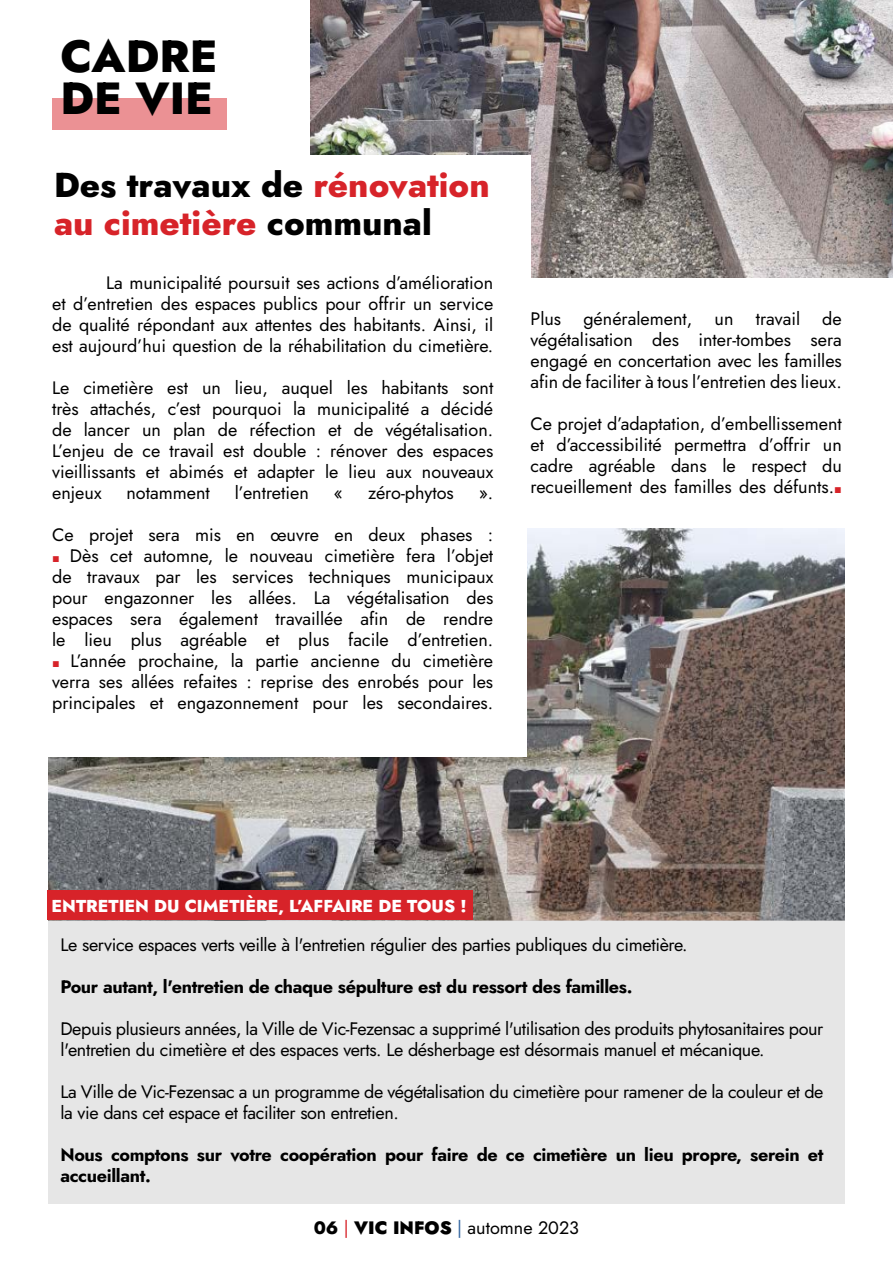
<style>
.page{position:relative;width:893px;height:1263px;background:#fff}
.page>*{position:absolute;margin:0;border:0;box-sizing:border-box;transform-origin:0 0}
.t1{font:800 45px/42px "Jost";color:#000}
.t2{font:800 34.5px/37.5px "Jost";color:#d72329}
.t3{font:18px/21px "Jost";letter-spacing:-.02em;color:#000;text-align:justify}
.t4{font:700 18px/21px "Jost";letter-spacing:-.02em;color:#000}
.t5{font:18px "Jost";color:#000}
.t6{font:800 17.25px "Jost";color:#fff}
.s1{color:#000}
.s2{font-family:"Acumin Variable Concept";font-size:22.5px;color:#d72329}
.s3{font-weight:800}
.s4{color:#d72329}
.s5{font-weight:900}
.s6{color:#3265a0}
</style>
<div class="page">
<div style="left:52px;top:98px;width:175px;height:32px;background:#eb9194"></div>
<img style="left:310px;top:0;width:583px;height:278px">
<div style="left:279px;top:155px;width:251px;height:203px;background:#fff"></div>
<img style="left:48px;top:529px;width:796px;height:391px">
<div style="left:48px;top:920px;width:797px;height:284px;background:#e6e6e6"></div>
<div style="left:47px;top:891px;width:425px;height:29px;background:#d72329"></div>
<div style="left:23px;top:398px;width:503px;height:358px;background:#fff"></div>
<h1 class="t1" style="left:61px;top:35px;width:158px">CADRE<br>DE VIE</h1>
<h2 class="t2" style="left:54px;top:167px;width:437px"><span class="s1">Des travaux de</span> rénovation au cimetière <span class="s1">communal</span></h2>
<p class="t3" style="left:52px;top:273px;width:443px;text-indent:54px">La municipalité poursuit ses actions d’amélioration et d’entretien des espaces publics pour offrir un service de qualité répondant aux attentes des habitants. Ainsi, il est aujourd’hui question de la réhabilitation du cimetière.</p>
<p class="t3" style="left:52px;top:378px;width:443px">Le cimetière est un lieu, auquel les habitants sont très attachés, c’est pourquoi la municipalité a décidé de lancer un plan de réfection et de végétalisation.<br>L’enjeu de ce travail est double : rénover des espaces vieillissants et abimés et adapter le lieu aux nouveaux enjeux</p>
<p class="t5" style="left:127px;top:481px;width:85px">notamment</p>
<p class="t5" style="left:235px;top:481px;width:76px">l’entretien</p>
<p class="t3" style="left:334px;top:483px;width:11px">«</p>
<p class="t5" style="left:368px;top:481px;width:87px">zéro-phytos</p>
<p class="t3" style="left:479px;top:483px;width:16px">».</p>
<p class="t3" style="left:52px;top:525px;width:443px">Ce projet sera mis en œuvre en deux phases : <span class="s2">.</span> Dès cet automne, le nouveau cimetière fera l’objet de travaux par les services techniques municipaux pour engazonner les allées. La végétalisation des espaces sera également travaillée afin de rendre le lieu plus agréable et plus facile d’entretien. <span class="s2">.</span> L’année prochaine, la partie ancienne du cimetière verra ses allées refaites : reprise des enrobés pour les principales et engazonnement pour les secondaires.</p>
<p class="t3" style="left:530px;top:309px;width:313px">Plus généralement, un travail de végétalisation des inter-tombes sera engagé en concertation avec les familles afin de faciliter à tous l’entretien des lieux.</p>
<p class="t3" style="left:530px;top:414px;width:313px">Ce projet d’adaptation, d’embellissement et d’accessibilité permettra d’offrir un cadre agréable dans le respect du recueillement des familles des défunts.<span class="s2">.</span></p>
<p class="t6" style="left:52px;top:894px;width:416px">ENTRETIEN DU CIMETIÈRE, L’AFFAIRE DE TOUS !</p>
<p class="t3" style="left:60px;top:934px;width:629px">Le service espaces verts veille à l'entretien régulier des parties publiques du cimetière.</p>
<p class="t4" style="left:60px;top:976px;width:574px">Pour autant, l'entretien de chaque sépulture est du ressort des familles.</p>
<p class="t3" style="left:60px;top:1018px;width:765px">Depuis plusieurs années, la Ville de Vic-Fezensac a supprimé l'utilisation des produits phytosanitaires pour l'entretien du cimetière et des espaces verts. Le désherbage est désormais manuel et mécanique.</p>
<p class="t3" style="left:60px;top:1081px;width:765px">La Ville de Vic-Fezensac a un programme de végétalisation du cimetière pour ramener de la couleur et de la vie dans cet espace et faciliter son entretien.</p>
<p class="t4" style="left:60px;top:1144px;width:765px">Nous comptons sur votre coopération pour faire de ce cimetière un lieu propre, serein et accueillant.</p>
<p class="t5" style="left:314px;top:1215px;width:267px"><span class="s3">06</span> <span class="s4">|</span> <span class="s5">VIC INFOS</span> <span class="s6">|</span> automne 2023</p>
</div>
